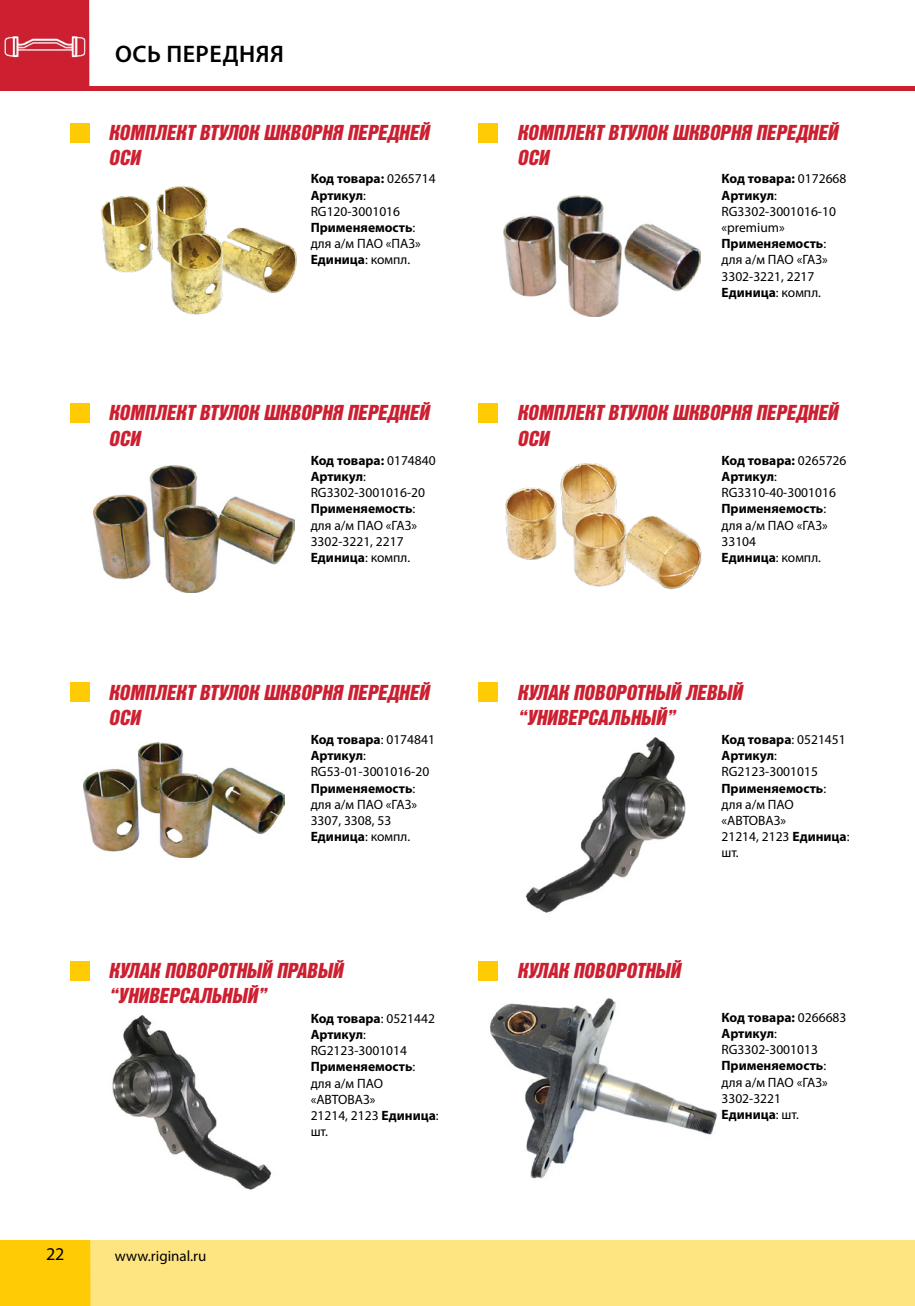
<style>
.page{position:relative;width:915px;height:1306px;background:#fff}
.page>*{position:absolute;margin:0;border:0;box-sizing:border-box;transform-origin:0 0}
.t1{font:600 24px "Myriad Pro";letter-spacing:.02em;color:#000}
.t2{font:italic 21px/25.2px "Bastion Kontrast";color:#cc2031}
.t3{font:18px "Myriad Pro";color:#000}
.t4{font:15px "Myriad Pro";color:#000}
.t5{font:13.5px/16.2px "Myriad Pro";color:#000}
.s1{font-weight:700}
</style>
<div class="page">
<img style="left:101px;top:186px;width:195px;height:129px">
<img style="left:490px;top:998px;width:228px;height:181px">
<img style="left:505px;top:463px;width:197px;height:127px">
<img style="left:503px;top:196px;width:196px;height:120px">
<img style="left:94px;top:466px;width:200px;height:126px">
<img style="left:84px;top:742px;width:200px;height:116px">
<img style="left:525px;top:737px;width:161px;height:176px">
<img style="left:112px;top:1015px;width:160px;height:175px">
<div style="left:90px;top:1240px;width:824px;height:65px;background:#ffe582"></div>
<hr style="left:0;top:86px;width:914px;height:4px;background:#cc2031">
<div style="left:0;top:1240px;width:90px;height:65px;background:#ffcb05"></div>
<div style="left:0;top:0;width:89px;height:86px;background:#cc2031"></div>
<div style="left:70px;top:403px;width:19px;height:19px;background:#ffcb05"></div>
<div style="left:70px;top:682px;width:19px;height:20px;background:#ffcb05"></div>
<div style="left:70px;top:961px;width:19px;height:19px;background:#ffcb05"></div>
<div style="left:478px;top:123px;width:19px;height:19px;background:#ffcb05"></div>
<div style="left:70px;top:123px;width:19px;height:19px;background:#ffcb05"></div>
<div style="left:478px;top:403px;width:19px;height:19px;background:#ffcb05"></div>
<div style="left:478px;top:682px;width:19px;height:20px;background:#ffcb05"></div>
<div style="left:478px;top:961px;width:19px;height:19px;background:#ffcb05"></div>
<img style="left:3px;top:3px;width:83px;height:83px;border-radius:42px">
<h1 class="t1" style="left:115px;top:41px;width:170px">ОСЬ ПЕРЕДНЯЯ</h1>
<h2 class="t2" style="left:108px;top:120px;width:322px">КОМПЛЕКТ ВТУЛОК ШКВОРНЯ ПЕРЕДНЕЙ<br>ОСИ</h2>
<p class="t5" style="left:310px;top:170px;width:126px"><span class="s1">Код товара:</span> 0265714<br><span class="s1">Артикул</span>:<br>RG120-3001016<br><span class="s1">Применяемость</span>: для а/м ПАО «ПАЗ»<br><span class="s1">Единица</span>: компл.</p>
<h2 class="t2" style="left:517px;top:120px;width:322px">КОМПЛЕКТ ВТУЛОК ШКВОРНЯ ПЕРЕДНЕЙ<br>ОСИ</h2>
<p class="t5" style="left:721px;top:170px;width:126px"><span class="s1">Код товара:</span> 0172668<br><span class="s1">Артикул</span>:<br>RG3302-3001016-10 «premium»<br><span class="s1">Применяемость</span>: для а/м ПАО «ГАЗ»<br>3302-3221, 2217<br><span class="s1">Единица</span>: компл.</p>
<h2 class="t2" style="left:108px;top:400px;width:322px">КОМПЛЕКТ ВТУЛОК ШКВОРНЯ ПЕРЕДНЕЙ<br>ОСИ</h2>
<h2 class="t2" style="left:517px;top:400px;width:322px">КОМПЛЕКТ ВТУЛОК ШКВОРНЯ ПЕРЕДНЕЙ<br>ОСИ</h2>
<p class="t5" style="left:310px;top:452px;width:126px"><span class="s1">Код товара:</span> 0174840<br><span class="s1">Артикул</span>:<br>RG3302-3001016-20<br><span class="s1">Применяемость</span>: для а/м ПАО «ГАЗ»<br>3302-3221, 2217<br><span class="s1">Единица</span>: компл.</p>
<p class="t5" style="left:721px;top:452px;width:126px"><span class="s1">Код товара:</span> 0265726<br><span class="s1">Артикул</span>:<br>RG3310-40-3001016<br><span class="s1">Применяемость</span>: для а/м ПАО «ГАЗ»<br>33104<br><span class="s1">Единица</span>: компл.</p>
<h2 class="t2" style="left:108px;top:679px;width:322px">КОМПЛЕКТ ВТУЛОК ШКВОРНЯ ПЕРЕДНЕЙ<br>ОСИ</h2>
<h2 class="t2" style="left:517px;top:679px;width:226px">КУЛАК ПОВОРОТНЫЙ ЛЕВЫЙ “УНИВЕРСАЛЬНЫЙ”</h2>
<p class="t5" style="left:310px;top:731px;width:126px"><span class="s1">Код товара</span>: 0174841<br><span class="s1">Артикул</span>:<br>RG53-01-3001016-20<br><span class="s1">Применяемость</span>: для а/м ПАО «ГАЗ»<br>3307, 3308, 53<br><span class="s1">Единица</span>: компл.</p>
<p class="t5" style="left:721px;top:731px;width:129px"><span class="s1">Код товара</span>: 0521451<br><span class="s1">Артикул</span>:<br>RG2123-3001015<br><span class="s1">Применяемость</span>: для а/м ПАО «АВТОВАЗ»<br>21214, 2123 <span class="s1">Единица</span>: шт.</p>
<h2 class="t2" style="left:108px;top:958px;width:235px">КУЛАК ПОВОРОТНЫЙ ПРАВЫЙ “УНИВЕРСАЛЬНЫЙ”</h2>
<h3 class="t3" style="left:46px;top:1243px;width:20px">22</h3>
<p class="t4" style="left:115px;top:1246px;width:93px">www.riginal.ru</p>
<p class="t5" style="left:310px;top:1009px;width:129px"><span class="s1">Код товара</span>: 0521442<br><span class="s1">Артикул</span>:<br>RG2123-3001014<br><span class="s1">Применяемость</span>: для а/м ПАО «АВТОВАЗ»<br>21214, 2123 <span class="s1">Единица</span>: шт.</p>
<h2 class="t2" style="left:517px;top:958px;width:164px">КУЛАК ПОВОРОТНЫЙ</h2>
<p class="t5" style="left:721px;top:1008px;width:126px"><span class="s1">Код товара:</span> 0266683<br><span class="s1">Артикул</span>:<br>RG3302-3001013<br><span class="s1">Применяемость</span>: для а/м ПАО «ГАЗ»<br>3302-3221<br><span class="s1">Единица</span>: шт.</p>
</div>
